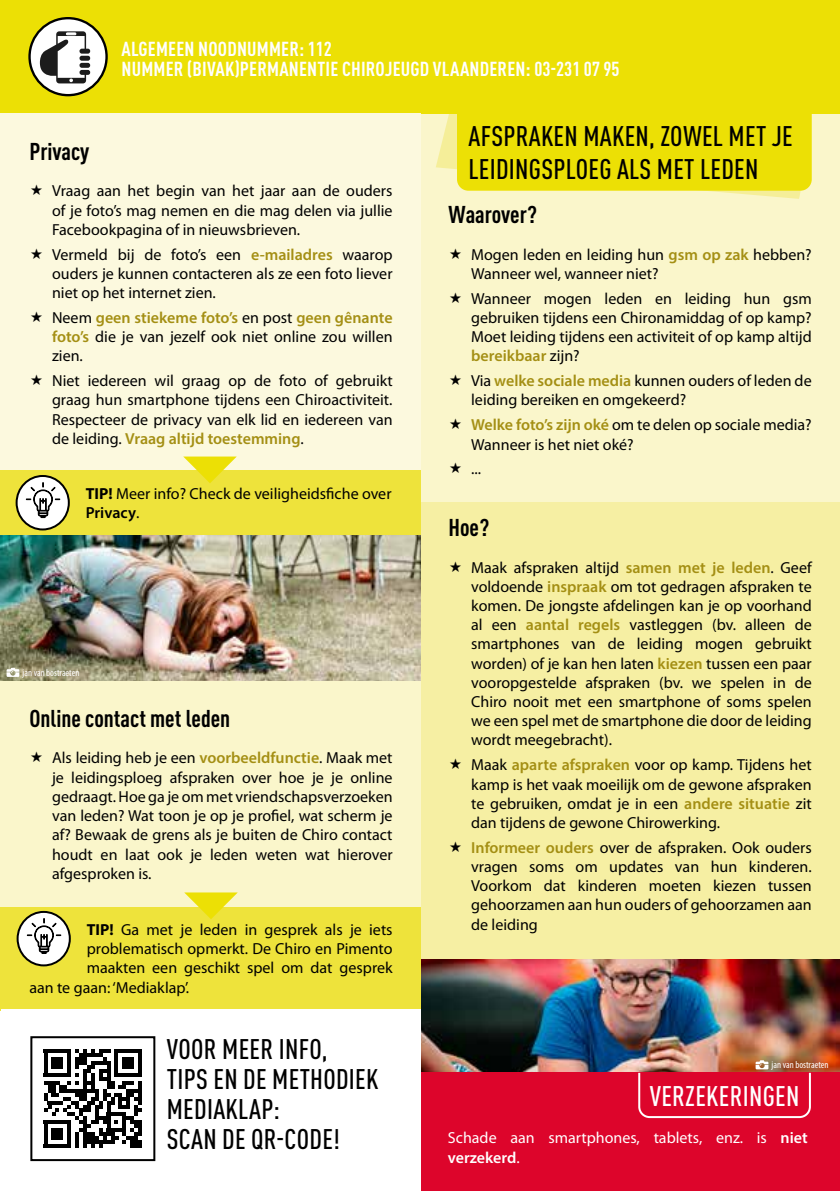
<style>
.page{position:relative;width:840px;height:1191px;background:#fff}
.page>*{position:absolute;margin:0;border:0;box-sizing:border-box;transform-origin:0 0}
.t1{font:500 condensed 28px/30px "DINOT";letter-spacing:.01em;color:#000}
.t2{font:500 condensed 28px "DINOT";letter-spacing:.01em;color:#fff}
.t3{font:700 condensed 24px "DINOT";color:#000}
.t4{font:700 condensed 20px/20px "DINOT";letter-spacing:.01em;color:#fff}
.t5{font:16px/19.2px "Myriad Pro";color:#000;text-align:justify}
.t6{font:16px/19.2px "Myriad Pro";color:#fff}
.t7{font:condensed 10px "Myriad Pro";color:#fff}
.s1{font-weight:600;color:#a48f14}
.s2{font-weight:700}
.s3{font-weight:600}
</style>
<div class="page">
<img style="left:421px;top:958px;width:418px;height:114px">
<div style="left:420px;top:499px;width:419px;height:459px;background:#f6efa3"></div>
<div style="left:420px;top:112px;width:419px;height:390px;background:#faf6cb"></div>
<svg style="left:435px;top:113px;width:376px;height:86px;background:#ede321"></svg>
<div style="left:0;top:680px;width:421px;height:227px;background:#faf6cb"></div>
<div style="left:0;top:0;width:839px;height:113px;background:#ece005"></div>
<div style="left:0;top:907px;width:421px;height:103px;background:#eee33b"></div>
<div style="left:18px;top:912px;width:52px;height:53px;background:#fff;border-radius:50%"></div>
<div style="left:17px;top:911px;width:54px;height:55px;border:2px solid #000;border-radius:50%"></div>
<svg style="left:27px;top:918px;width:34px;height:36px"></svg>
<svg style="left:184px;top:892px;width:54px;height:27px"></svg>
<div style="left:420px;top:1072px;width:419px;height:119px;background:#dd052b"></div>
<svg style="left:637px;top:1060px;width:174px;height:59px"></svg>
<div style="left:0;top:113px;width:420px;height:379px;background:#fcf9de"></div>
<div style="left:0;top:471px;width:421px;height:65px;background:#eee33b"></div>
<div style="left:17px;top:476px;width:52px;height:53px;background:#fff;border-radius:50%"></div>
<div style="left:16px;top:475px;width:54px;height:55px;border:2px solid #000;border-radius:50%"></div>
<svg style="left:26px;top:482px;width:34px;height:36px"></svg>
<svg style="left:183px;top:456px;width:54px;height:27px"></svg>
<div style="left:1px;top:1009px;width:420px;height:182px;background:#fff"></div>
<svg style="left:44px;top:1049px;width:98px;height:98px"></svg>
<svg style="left:44px;top:1143px;width:27px;height:4px"></svg>
<div style="left:51px;top:1128px;width:12px;height:12px;background:#000"></div>
<div style="left:30px;top:1036px;width:125px;height:125px;border:2px solid #000"></div>
<img style="left:0;top:536px;width:421px;height:144px">
<svg style="left:7px;top:668px;width:12px;height:9px"></svg>
<div style="left:30px;top:18px;width:76px;height:77px;background:#fff;border-radius:50%"></div>
<div style="left:28px;top:17px;width:80px;height:79px;border:2px solid #000;border-radius:50%"></div>
<svg style="left:40px;top:31px;width:50px;height:52px"></svg>
<div style="left:79px;top:63px;width:11px;height:5px;background:#1c1c1c;border-radius:2px"></div>
<p class="t4" style="left:121px;top:38px;width:499px">ALGEMEEN NOODNUMMER: 112<br>NUMMER (BIVAK)PERMANENTIE CHIROJEUGD VLAANDEREN: 03-231 07 95</p>
<h2 class="t3" style="left:29px;top:137px;width:61px">Privacy</h2>
<p class="t5" style="left:52px;top:182px;width:342px">Vraag aan het begin van het jaar aan de ouders of je foto’s mag nemen en die mag delen via jullie Facebookpagina of in nieuwsbrieven.</p>
<p class="t5" style="left:52px;top:245px;width:342px">Vermeld bij de foto’s een <span class="s1">e-mailadres</span> waarop ouders je kunnen contacteren als ze een foto liever niet op het internet zien.</p>
<p class="t5" style="left:52px;top:308px;width:342px">Neem <span class="s1">geen stiekeme foto’s</span> en post <span class="s1">geen gênante foto’s</span> die je van jezelf ook niet online zou willen zien.</p>
<p class="t5" style="left:52px;top:371px;width:342px">Niet iedereen wil graag op de foto of gebruikt graag hun smartphone tijdens een Chiroactiviteit.<br>Respecteer de privacy van elk lid en iedereen van de leiding. <span class="s1">Vraag altijd toestemming</span>.</p>
<p class="t5" style="left:86px;top:484px;width:307px"><span class="s2">TIP!</span> Meer info? Check de veiligheidsfiche over<br><span class="s3">Privacy</span>.</p>
<p class="t7" style="left:22px;top:666px;width:58px">jan van bostraeten</p>
<h2 class="t3" style="left:29px;top:704px;width:202px">Online contact met leden</h2>
<p class="t5" style="left:52px;top:749px;width:342px">Als leiding heb je een <span class="s1">voorbeeldfunctie</span>. Maak met je leidingsploeg afspraken over hoe je je online gedraagt. Hoe ga je om met vriendschapsverzoeken van leden? Wat toon je op je profiel, wat scherm je af? Bewaak de grens als je buiten de Chiro contact houdt en laat ook je leden weten wat hierover afgesproken is.</p>
<p class="t5" style="left:87px;top:920px;width:307px"><span class="s2">TIP!</span> Ga met je leden in gesprek als je iets</p>
<p class="t5" style="left:87px;top:939px;width:307px">problematisch opmerkt. De Chiro en Pimento</p>
<p class="t5" style="left:87px;top:958px;width:307px">maakten een geschikt spel om dat gesprek</p>
<p class="t5" style="left:29px;top:977px;width:161px">aan te gaan: ‘Mediaklap’.</p>
<h1 class="t1" style="left:167px;top:1034px;width:213px">VOOR MEER INFO,<br>TIPS EN DE METHODIEK<br>MEDIAKLAP:<br>SCAN DE QR-CODE!</h1>
<h1 class="t1" style="left:468px;top:119px;width:326px;line-height:33.6px">AFSPRAKEN MAKEN, ZOWEL MET JE<br>LEIDINGSPLOEG ALS MET LEDEN</h1>
<h2 class="t3" style="left:448px;top:200px;width:90px">Waarover?</h2>
<p class="t5" style="left:471px;top:245px;width:342px">Mogen leden en leiding hun <span class="s1">gsm op zak</span> hebben?<br>Wanneer wel, wanneer niet?</p>
<p class="t5" style="left:471px;top:289px;width:342px">Wanneer mogen leden en leiding hun gsm gebruiken tijdens een Chironamiddag of op kamp?<br>Moet leiding tijdens een activiteit of op kamp altijd <span class="s1">bereikbaar</span> zijn?</p>
<p class="t5" style="left:471px;top:371px;width:342px">Via <span class="s1">welke sociale media</span> kunnen ouders of leden de leiding bereiken en omgekeerd?</p>
<p class="t5" style="left:471px;top:416px;width:342px"><span class="s1">Welke foto’s zijn oké</span> om te delen op sociale media?<br>Wanneer is het niet oké?</p>
<p class="t5" style="left:471px;top:460px;width:11px">...</p>
<h2 class="t3" style="left:448px;top:513px;width:42px">Hoe?</h2>
<p class="t5" style="left:471px;top:558px;width:342px">Maak afspraken altijd <span class="s1">samen met je leden</span>. Geef voldoende <span class="s1">inspraak</span> om tot gedragen afspraken te komen. De jongste afdelingen kan je op voorhand al een <span class="s1">aantal regels</span> vastleggen (bv. alleen de smartphones van de leiding mogen gebruikt worden) of je kan hen laten <span class="s1">kiezen</span> tussen een paar vooropgestelde afspraken (bv. we spelen in de Chiro nooit met een smartphone of soms spelen we een spel met de smartphone die door de leiding wordt meegebracht).</p>
<p class="t5" style="left:471px;top:755px;width:342px">Maak <span class="s1">aparte afspraken</span> voor op kamp. Tijdens het kamp is het vaak moeilijk om de gewone afspraken te gebruiken, omdat je in een <span class="s1">andere situatie</span> zit dan tijdens de gewone Chirowerking.</p>
<p class="t5" style="left:471px;top:838px;width:342px"><span class="s1">Informeer ouders</span> over de afspraken. Ook ouders vragen soms om updates van hun kinderen.<br>Voorkom dat kinderen moeten kiezen tussen gehoorzamen aan hun ouders of gehoorzamen aan de leiding</p>
<p class="t7" style="left:771px;top:1058px;width:58px">jan van bostraeten</p>
<h1 class="t2" style="left:649px;top:1079px;width:151px">VERZEKERINGEN</h1>
<p class="t6" style="left:447px;top:1128px;width:361px">Schade aan smartphones, tablets, enz. is <span class="s3">niet verzekerd</span>.</p>
</div>
